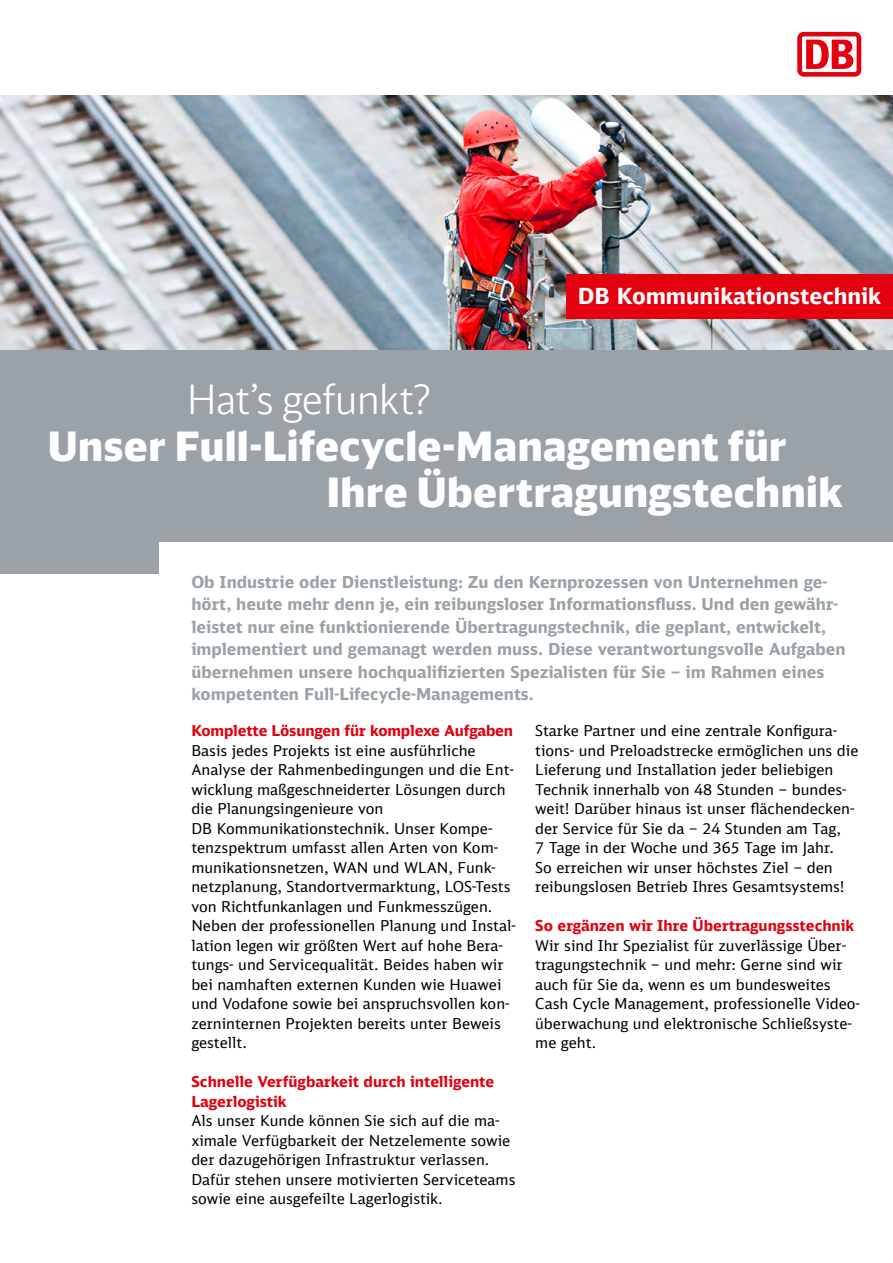
<style>
.page{position:relative;width:893px;height:1263px;background:#fff}
.page>*{position:absolute;margin:0;border:0;box-sizing:border-box;transform-origin:0 0}
.t1{font:900 40.5px/46.7px "DB Head";letter-spacing:.01em;color:#fff}
.t2{font:300 40.5px "DB Head";letter-spacing:-.005em;color:#fff}
.t3{font:700 22.2px "DB Sans";color:#fff}
.t4{font:700 16.5px/22.5px "DB Sans";color:#9aa2a7}
.t5{font:15px/19.5px "DB Sans";color:#000}
.t6{font:700 15px/19.5px "DB Sans";color:#e3000f}
</style>
<div class="page">
<img style="left:0;top:96px;width:893px;height:255px">
<div style="left:0;top:351px;width:893px;height:223px;background:#9aa2a7"></div>
<div style="left:159px;top:542px;width:734px;height:56px;background:#fff"></div>
<div style="left:797px;top:32px;width:64px;height:45px;background:#e3000f;border-radius:6px"></div>
<div style="left:802px;top:36px;width:55px;height:36px;background:#fff;border-radius:2px"></div>
<svg style="left:806px;top:40px;width:47px;height:29px"></svg>
<div style="left:566px;top:275px;width:327px;height:44px;background:#e3000f"></div>
<h2 class="t3" style="left:578px;top:282px;width:305px">DB Kommunikationstechnik</h2>
<h1 class="t2" style="left:187px;top:375px;width:245px">Hat’s gefunkt?</h1>
<h1 class="t1" style="left:326px;top:422px;width:518px;text-indent:-279px">Unser Full-Lifecycle-Management für<br>Ihre Übertragungstechnik</h1>
<p class="t4" style="left:191px;top:570px;width:656px">Ob Industrie oder Dienstleistung: Zu den Kernprozessen von Unternehmen ge&shy;hört, heute mehr denn je, ein reibungsloser Informationsfluss. Und den gewähr&shy;leistet nur eine funktionierende Übertragungstechnik, die geplant, entwickelt, implementiert und gemanagt werden muss. Diese verantwortungsvolle Aufgaben übernehmen unsere hochqualifizierten Spezialisten für Sie – im Rahmen eines kompetenten Full-Lifecycle-Managements.</p>
<p class="t6" style="left:191px;top:720px;width:323px">Komplette Lösungen für komplexe Aufgaben</p>
<p class="t5" style="left:191px;top:740px;width:326px">Basis jedes Projekts ist eine ausführliche Analyse der Rahmenbedingungen und die Ent&shy;wicklung maßgeschneiderter Lösungen durch die Planungsingenieure von<br>DB Kommunikationstechnik. Unser Kompe&shy;tenzspektrum umfasst allen Arten von Kom&shy;munikationsnetzen, WAN und WLAN, Funk&shy;netzplanung, Standortvermarktung, LOS-Tests von Richtfunkanlagen und Funkmesszügen.<br>Neben der professionellen Planung und Instal&shy;lation legen wir größten Wert auf hohe Bera&shy;tungs- und Servicequalität. Beides haben wir bei namhaften externen Kunden wie Huawei und Vodafone sowie bei anspruchsvollen kon&shy;zerninternen Projekten bereits unter Beweis gestellt.</p>
<p class="t6" style="left:191px;top:1071px;width:304px">Schnelle Verfügbarkeit durch intelligente<br>Lagerlogistik</p>
<p class="t5" style="left:191px;top:1111px;width:326px">Als unser Kunde können Sie sich auf die ma&shy;ximale Verfügbarkeit der Netzelemente sowie der dazugehörigen Infrastruktur verlassen.<br>Dafür stehen unsere motivierten Serviceteams sowie eine ausgefeilte Lagerlogistik.</p>
<p class="t5" style="left:535px;top:721px;width:325px">Starke Partner und eine zentrale Konfigura&shy;tions- und Preloadstrecke ermöglichen uns die Lieferung und Installation jeder beliebigen Technik innerhalb von 48 Stunden – bundes&shy;weit! Darüber hinaus ist unser flächendecken&shy;der Service für Sie da – 24 Stunden am Tag,<br>7 Tage in der Woche und 365 Tage im Jahr.<br>So erreichen wir unser höchstes Ziel – den reibungslosen Betrieb Ihres Gesamtsystems!</p>
<p class="t6" style="left:535px;top:915px;width:321px">So ergänzen wir Ihre Übertragungsstechnik</p>
<p class="t5" style="left:535px;top:935px;width:326px">Wir sind Ihr Spezialist für zuverlässige Über&shy;tragungstechnik – und mehr: Gerne sind wir auch für Sie da, wenn es um bundesweites Cash Cycle Management, professionelle Video&shy;überwachung und elektronische Schließsyste&shy;me geht.</p>
</div>
